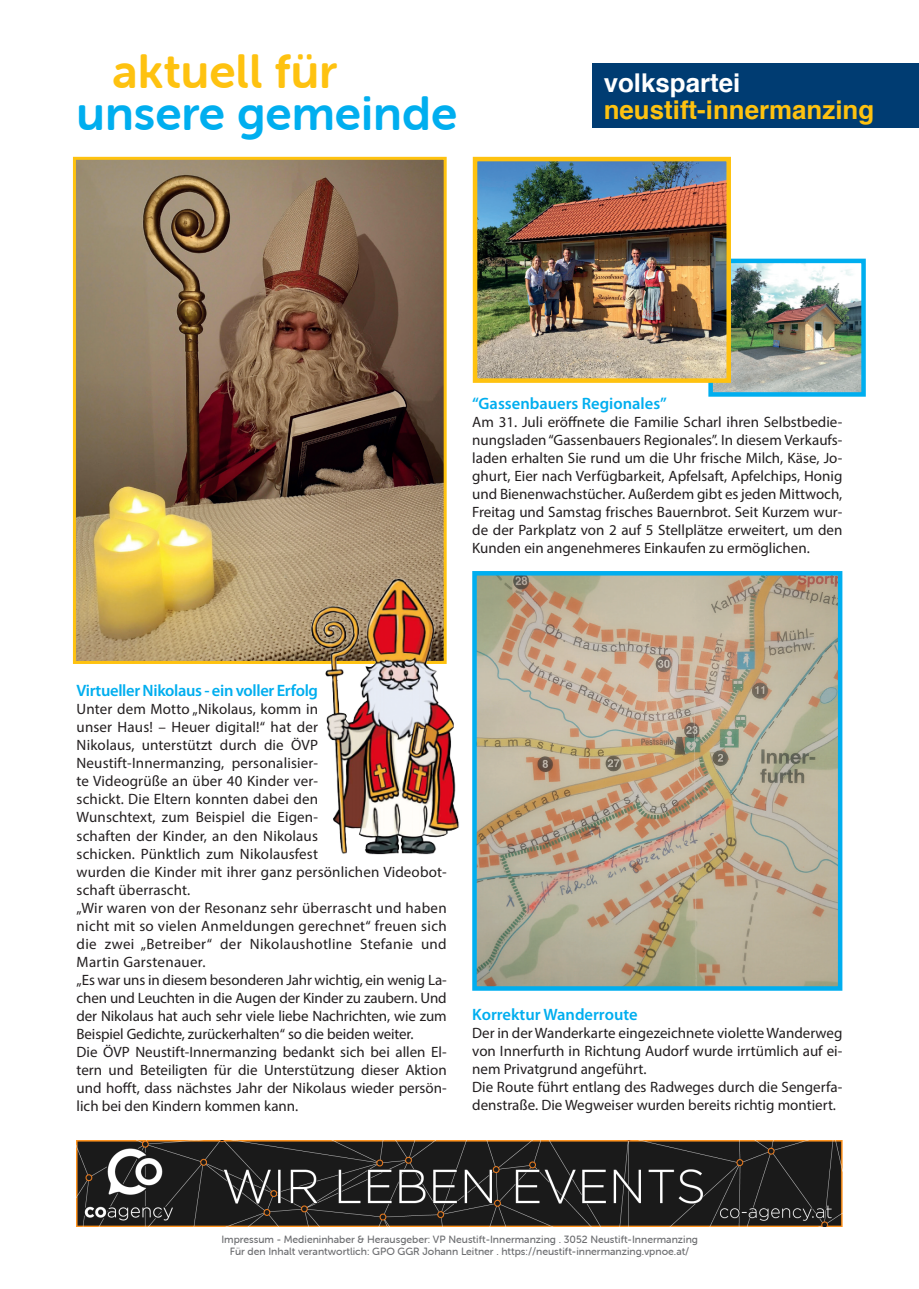
<style>
.page{position:relative;width:919px;height:1289px;background:#fff}
.page>*{position:absolute;margin:0;border:0;box-sizing:border-box;transform-origin:0 0}
.t1{font:48px "Museo Sans Rounded 700";color:#00aeef}
.t2{font:48px "Museo Sans Rounded 700";color:#fec210}
.t3{font:700 25.95px "Helvetica";color:#fec210}
.t4{font:700 25.95px "Helvetica";color:#fff}
.t5{font:600 16.5px "Myriad Pro";color:#00aeef}
.t6{font:600 16.5px "Myriad Pro";letter-spacing:-.02em;color:#00aeef}
.t7{font:15px/18px "Myriad Pro";letter-spacing:.01em;color:#231f20;text-align:justify}
.t8{font:10.5px "Museo Sans Rounded 500";color:#6c6d70}
</style>
<div class="page">
<div style="left:590px;top:62px;width:328px;height:68px;background:linear-gradient(to right,#fff,#fff)"></div>
<div style="left:592px;top:64px;width:326px;height:64px;background:#003c72"></div>
<img style="left:77px;top:161px;width:365px;height:499px">
<div style="left:73px;top:157px;width:373px;height:507px;border:3px solid #fec210"></div>
<img style="left:299px;top:564px;width:160px;height:291px">
<img style="left:713px;top:264px;width:147px;height:127px">
<div style="left:708px;top:259px;width:157px;height:137px;border:4px solid #00aeef"></div>
<img style="left:477px;top:576px;width:360px;height:409px">
<div style="left:472px;top:571px;width:370px;height:419px;border:4px solid #00aeef"></div>
<img style="left:478px;top:162px;width:248px;height:216px">
<div style="left:473px;top:157px;width:258px;height:226px;border:4px solid #fec210"></div>
<img style="left:77px;top:1140px;width:765px;height:85px">
<p class="t2" style="left:113px;top:45px;width:226px">aktuell für</p>
<p class="t1" style="left:77px;top:87px;width:382px">unsere gemeinde</p>
<p class="t4" style="left:603px;top:62px;width:138px">volkspartei</p>
<p class="t3" style="left:603px;top:89px;width:272px">neustift-innermanzing</p>
<p class="t5" style="left:472px;top:394px;width:196px">“Gassenbauers Regionales”</p>
<p class="t7" style="left:472px;top:412px;width:371px">Am 31. Juli eröffnete die Familie Scharl ihren Selbstbedie&shy;nungsladen “Gassenbauers Regionales”. In diesem Verkaufs&shy;laden erhalten Sie rund um die Uhr frische Milch, Käse, Jo&shy;ghurt, Eier nach Verfügbarkeit, Apfelsaft, Apfelchips, Honig und Bienenwachstücher. Außerdem gibt es jeden Mittwoch, Freitag und Samstag frisches Bauernbrot. Seit Kurzem wur&shy;de der Parkplatz von 2 auf 5 Stellplätze erweitert, um den Kunden ein angenehmeres Einkaufen zu ermöglichen.</p>
<p class="t6" style="left:77px;top:681px;width:243px">Virtueller Nikolaus - ein voller Erfolg</p>
<p class="t7" style="left:77px;top:700px;width:371px;text-align:left">Unter dem Motto „Nikolaus, komm in<br>unser Haus! – Heuer digital!“ hat der<br>Nikolaus, unterstützt durch die ÖVP Neustift-Innermanzing, personalisier-<br>te Videogrüße an über 40 Kinder ver-<br>schickt. Die Eltern konnten dabei den<br>Wunschtext, zum Beispiel die Eigen-<br>schaften der Kinder, an den Nikolaus<br>schicken. Pünktlich zum Nikolausfest<br>wurden die Kinder mit ihrer ganz persönlichen Videobot&shy;schaft überrascht.</p>
<p class="t7" style="left:77px;top:898px;width:371px">„Wir waren von der Resonanz sehr überrascht und haben nicht mit so vielen Anmeldungen gerechnet“ freuen sich die zwei „Betreiber“ der Nikolaushotline Stefanie und Martin Garstenauer.</p>
<p class="t7" style="left:77px;top:970px;width:371px">„Es war uns in diesem besonderen Jahr wichtig, ein wenig La&shy;chen und Leuchten in die Augen der Kinder zu zaubern. Und der Nikolaus hat auch sehr viele liebe Nachrichten, wie zum Beispiel Gedichte, zurückerhalten“ so die beiden weiter.</p>
<p class="t7" style="left:77px;top:1042px;width:371px">Die ÖVP Neustift-Innermanzing bedankt sich bei allen El&shy;tern und Beteiligten für die Unterstützung dieser Aktion und hofft, dass nächstes Jahr der Nikolaus wieder persön&shy;lich bei den Kindern kommen kann.</p>
<p class="t5" style="left:472px;top:1005px;width:167px">Korrektur Wanderroute</p>
<p class="t7" style="left:472px;top:1023px;width:371px">Der in der Wanderkarte eingezeichnete violette Wanderweg von Innerfurth in Richtung Audorf wurde irrtümlich auf ei&shy;nem Privatgrund angeführt.</p>
<p class="t7" style="left:472px;top:1077px;width:371px">Die Route führt entlang des Radweges durch die Sengerfa&shy;denstraße. Die Wegweiser wurden bereits richtig montiert.</p>
<p class="t8" style="left:221px;top:1233px;width:478px">Impressum - Medieninhaber &amp; Herausgeber: VP Neustift-Innermanzing . 3052 Neustift-Innermanzing</p>
<p class="t8" style="left:230px;top:1245px;width:461px">Für den Inhalt verantwortlich: GPO GGR Johann Leitner . https://neustift-innermanzing.vpnoe.at/</p>
</div>
